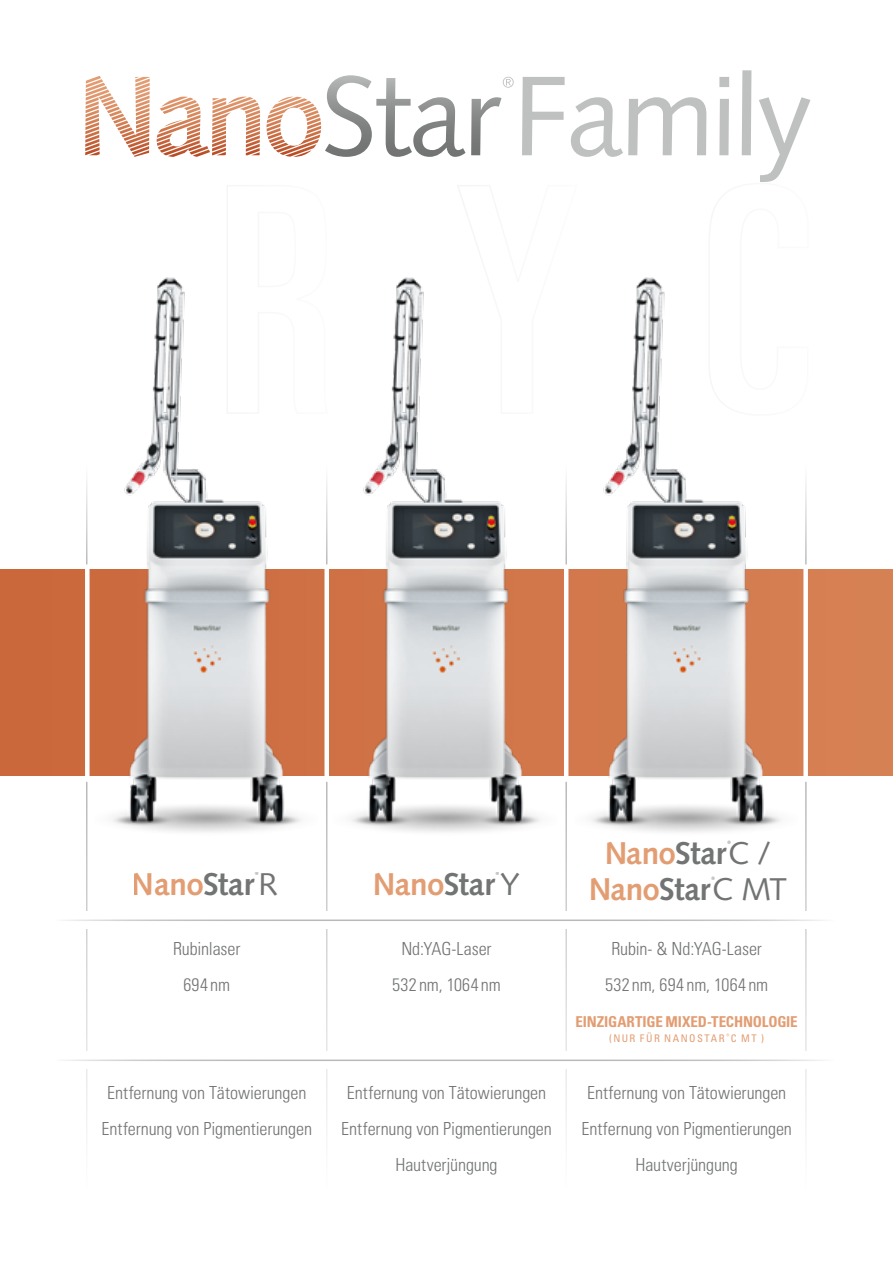
<style>
.page{position:relative;width:893px;height:1263px;background:#fff}
.page>*{position:absolute;margin:0;border:0;box-sizing:border-box;transform-origin:0 0}
.t1{font:700 31.5px "Syntax LT Std";letter-spacing:-.015em;color:#e39d73}
.t2{font:300 condensed 18px/36px "Univers LT Pro";letter-spacing:-.005em;color:#727474;text-align:center}
.t3{font:700 condensed 15px "Univers LT Pro";letter-spacing:-.01em;color:#e39d73}
.t4{font:condensed 10.5px "Univers LT Pro";letter-spacing:.145em;color:#e39d73}
.t5{font:condensed 8.7px "Univers LT Pro";color:#727474}
.s1{color:#727474}
.s2{font-weight:400;color:#727474}
</style>
<div class="page">
<div style="left:0;top:569px;width:893px;height:206px;background:linear-gradient(to bottom,#cc6c40,#cc6c40)"></div>
<img style="left:798px;top:100px;width:95px;height:676px">
<hr style="left:564px;top:553px;width:4px;height:240px;background:#fff">
<div style="left:324px;top:553px;width:5px;height:240px;background:#fff"></div>
<div style="left:85px;top:553px;width:5px;height:240px;background:#fff"></div>
<div style="left:803px;top:553px;width:5px;height:240px;background:#fff"></div>
<hr style="left:565px;top:782px;width:2px;height:408px;background:#b8baba">
<hr style="left:326px;top:782px;width:1px;height:408px;background:#b8baba">
<hr style="left:86px;top:782px;width:1px;height:408px;background:#b8baba">
<hr style="left:805px;top:782px;width:2px;height:408px;background:#b8baba">
<hr style="left:565px;top:464px;width:2px;height:100px;background:#b8baba">
<hr style="left:326px;top:464px;width:1px;height:100px;background:#b8baba">
<hr style="left:86px;top:464px;width:1px;height:100px;background:#b8baba">
<hr style="left:805px;top:464px;width:2px;height:100px;background:#b8baba">
<img style="left:95px;top:277px;width:223px;height:555px">
<img style="left:334px;top:277px;width:223px;height:555px">
<img style="left:574px;top:277px;width:224px;height:555px">
<hr style="left:57px;top:919px;width:779px;height:2px;background:#b8baba">
<hr style="left:57px;top:1059px;width:779px;height:2px;background:#b8baba">
<svg style="left:522px;top:70px;width:288px;height:112px"></svg>
<svg style="left:85px;top:75px;width:429px;height:82px"></svg>
<p class="t5" style="left:255px;top:870px;width:5px">®</p>
<h1 class="t1" style="left:373px;top:866px;width:149px">Nano<span class="s1">Star</span> <span class="s2">Y</span></h1>
<p class="t5" style="left:496px;top:870px;width:5px">®</p>
<h1 class="t1" style="left:132px;top:866px;width:147px">Nano<span class="s1">Star</span> <span class="s2">R</span></h1>
<p class="t2" style="left:173px;top:929px;width:69px">Rubinlaser<br>694nm</p>
<p class="t2" style="left:392px;top:929px;width:110px">Nd:YAG-Laser<br>532 nm, 1064 nm</p>
<p class="t2" style="left:101px;top:1073px;width:212px">Entfernung von Tätowierungen<br>Entfernung von Pigmentierungen</p>
<p class="t2" style="left:341px;top:1073px;width:212px">Entfernung von Tätowierungen<br>Entfernung von Pigmentierungen<br>Hautverjüngung</p>
<p class="t5" style="left:727px;top:838px;width:5px">®</p>
<h1 class="t1" style="left:604px;top:834px;width:169px">Nano<span class="s1">Star</span><span class="s2">C /</span></h1>
<p class="t5" style="left:711px;top:874px;width:5px">®</p>
<h1 class="t1" style="left:588px;top:871px;width:200px">Nano<span class="s1">Star</span><span class="s2">C MT</span></h1>
<p class="t2" style="left:605px;top:929px;width:165px">Rubin- &amp; Nd:YAG-Laser<br>532 nm, 694 nm, 1064 nm</p>
<p class="t3" style="left:575px;top:1012px;width:224px">EINZIGARTIGE MIXED-TECHNOLOGIE</p>
<p class="t4" style="left:609px;top:1032px;width:156px">(NUR FÜR NANOSTAR<sup>®</sup>C MT )</p>
<p class="t2" style="left:581px;top:1073px;width:212px">Entfernung von Tätowierungen<br>Entfernung von Pigmentierungen<br>Hautverjüngung</p>
</div>
